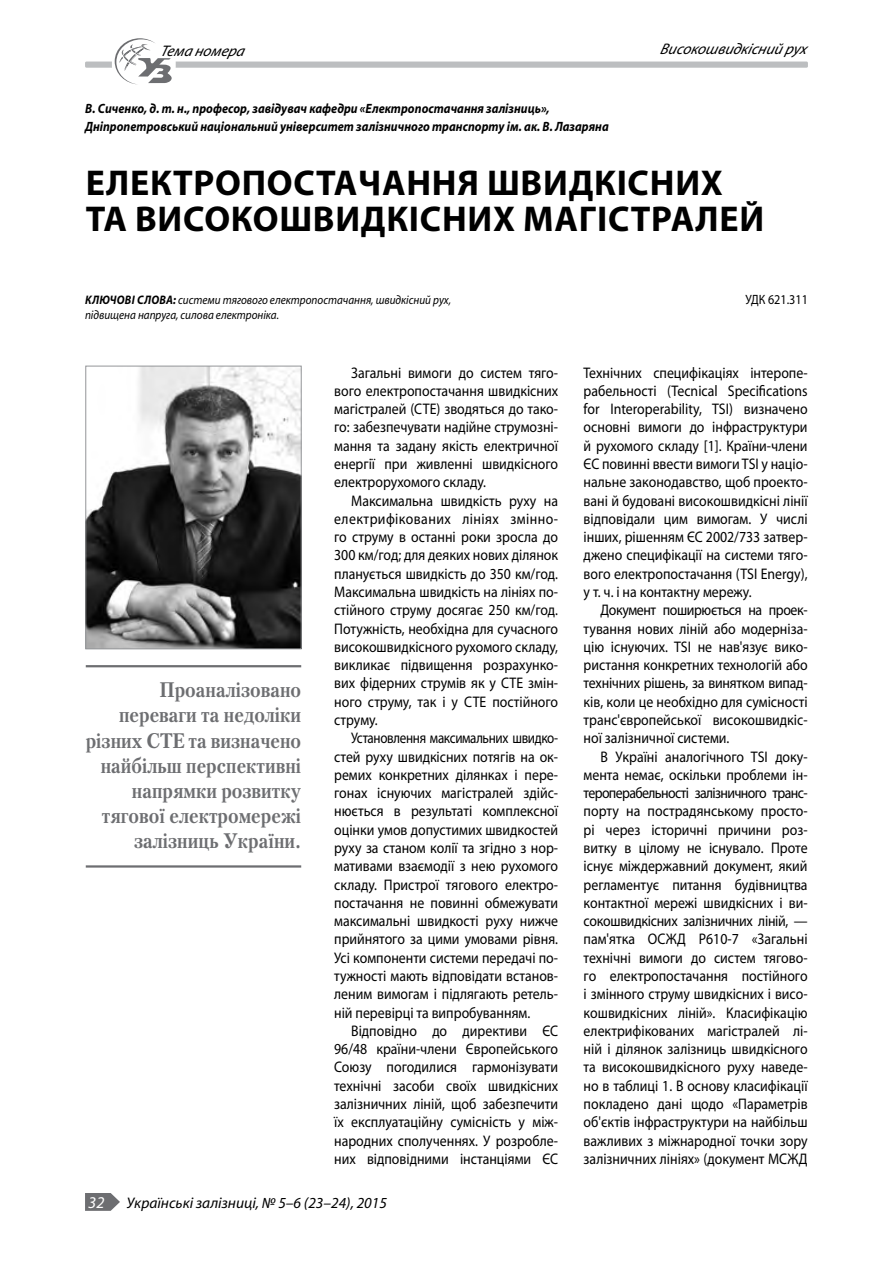
<style>
.page{position:relative;width:893px;height:1263px;background:#fff}
.page>*{position:absolute;margin:0;border:0;box-sizing:border-box;transform-origin:0 0}
.t1{font:700 36px/36px "Myriad Pro";letter-spacing:.02em;color:#000}
.t2{font:700 21px/25.2px "Petersburg C";color:#6d6e71;text-align:right;scale:.9 1}
.t3{font:italic 16.5px "Myriad Pro";color:#fff}
.t4{font:15.3px/18.3px "Myriad Pro";color:#000;text-align:justify;scale:.9 1}
.t5{font:15.3px/18.3px "Myriad Pro";color:#000;text-align:justify;scale:.85 1}
.t6{font:italic 15.3px "Myriad Pro";color:#000}
.t7{font:italic 700 13.5px/18px "Myriad Pro";color:#000;scale:.9 1}
.t8{font:13.5px "Myriad Pro";color:#000;scale:.9 1}
.t9{font:italic 12.3px "Myriad Pro";color:#000;scale:.9 1}
.s1{font-weight:700}
</style>
<div class="page">
<hr style="left:86px;top:665px;width:215px;height:2px;background:#6d6e71">
<hr style="left:86px;top:865px;width:215px;height:2px;background:#6d6e71">
<img style="left:87px;top:368px;width:213px;height:279px">
<div style="left:85px;top:366px;width:217px;height:283px;border:1px solid #939598"></div>
<div style="left:85px;top:62px;width:723px;height:6px;background:#bcbec0;border-radius:2px"></div>
<div style="left:112px;top:60px;width:64px;height:9px;background:#fff;border-radius:2px"></div>
<svg style="left:115px;top:38px;width:57px;height:46px"></svg>
<svg style="left:85px;top:1193px;width:35px;height:18px"></svg>
<p class="t6" style="left:160px;top:41px;width:90px">Теманомера</p>
<p class="t6" style="left:660px;top:39px;width:153px">Високошвидкіснийрух</p>
<p class="t7" style="left:85px;top:99px;width:583px">В. Сиченко, д. т. н., професор, завідувач кафедри «Електропостачання залізниць»,<br>Дніпропетровський національний університет залізничного транспорту ім. ак. В. Лазаряна</p>
<h1 class="t1" style="left:86px;top:163px;width:680px">Електропостачання швидкісних та високошвидкісних магістралей</h1>
<p class="t9" style="left:85px;top:293px;width:408px"><span class="s1">Ключові слова:</span> системи тягового електропостачання, швидкісний рух,</p>
<p class="t8" style="left:745px;top:291px;width:71px">УДК 621.311</p>
<p class="t9" style="left:85px;top:307px;width:217px">підвищена напруга, силова електроніка.</p>
<h2 class="t2" style="left:86px;top:677px;width:241px">Проаналізовано переваги та недоліки різних СТЕ та визначено найбільш перспективні напрямки розвитку тягової електромережі залізниць України.</h2>
<p class="t4" style="left:334px;top:363px;width:250px;text-indent:17px">Загальні вимоги до систем тяго&shy;вого електропостачання швидкісних магістралей (СТЕ) зводяться до тако&shy;го: забезпечувати надійне струмозні&shy;мання та задану якість електричної енергії при живленні швидкісного електрорухомого складу.</p>
<p class="t4" style="left:334px;top:491px;width:250px;text-indent:17px">Максимальна швидкість руху на електрифікованих лініях змінно&shy;го струму в останні роки зросла до 300 км/год; для деяких нових ділянок планується швидкість до 350 км/год.<br>Максимальна швидкість на лініях по&shy;стійного струму досягає 250 км/год.<br>Потужність, необхідна для сучасного високошвидкісного рухомого складу, викликає підвищення розрахунко&shy;вих фідерних струмів як у СТЕ змін&shy;ного струму, так і у СТЕ постійного струму.</p>
<p class="t5" style="left:334px;top:729px;width:265px;text-indent:17px">Установлення максимальних швидко&shy;стей руху швидкісних потягів на ок&shy;ремих конкретних ділянках і пере&shy;гонах існуючих магістралей здійс&shy;нюється в результаті комплексної оцінки умов допустимих швидкостей руху за станом колії та згідно з нор&shy;мативами взаємодії з нею рухомого складу. Пристрої тягового електро&shy;постачання не повинні обмежувати максимальні швидкості руху нижче прийнятого за цими умовами рівня.<br>Усі компоненти системи передачі по&shy;тужності мають відповідати встанов&shy;леним вимогам і підлягають ретель&shy;ній перевірці та випробуванням.</p>
<p class="t4" style="left:334px;top:1021px;width:250px;text-indent:17px">Відповідно до директиви ЄС 96/48 країни-члени Європейського Союзу погодилися гармонізувати технічні засоби своїх швидкісних залізничних ліній, щоб забезпечити їх експлуатаційну сумісність у між&shy;народних сполученнях. У розробле&shy;них відповідними інстанціями ЄС</p>
<p class="t3" style="left:88px;top:1192px;width:18px">32</p>
<p class="t6" style="left:127px;top:1193px;width:262px">Українські залізниці, № 5–6 (23–24), 2015</p>
<p class="t4" style="left:584px;top:363px;width:250px">Технічних специфікаціях інтеропе&shy;рабельності (Tecnical Specifications for Interoperability, TSI) визначено основні вимоги до інфраструктури й рухомого складу [1]. Країни-члени ЄС повинні ввести вимоги TSI у націо&shy;нальне законодавство, щоб проекто&shy;вані й будовані високошвидкісні лінії відповідали цим вимогам. У числі інших, рішенням ЄС 2002/733 затвер&shy;джено специфікації на системи тяго&shy;вого електропостачання (TSI Energy), у т. ч. і на контактну мережу.</p>
<p class="t4" style="left:584px;top:601px;width:250px;text-indent:17px">Документ поширюється на проек&shy;тування нових ліній або модерніза&shy;цію існуючих. TSI не нав'язує вико&shy;ристання конкретних технологій або технічних рішень, за винятком випад&shy;ків, коли це необхідно для сумісності транс'європейської високошвидкіс&shy;ної залізничної системи.</p>
<p class="t4" style="left:584px;top:747px;width:250px;text-indent:17px">В Україні аналогічного TSI доку&shy;мента немає, оскільки проблеми ін&shy;тероперабельності залізничного транс&shy;порту на пострадянському просто&shy;рі через історичні причини роз&shy;витку в цілому не існувало. Проте існує міждержавний документ, який регламентує питання будівництва контактної мережі швидкісних і ви&shy;сокошвидкісних залізничних ліній, — пам'ятка ОСЖД Р610-7 «Загальні технічні вимоги до систем тягово&shy;го електропостачання постійного і змінного струму швидкісних і висо&shy;кошвидкісних ліній». Класифікацію електрифікованих магістралей лі&shy;ній і ділянок залізниць швидкісного та високошвидкісного руху наведе&shy;но в таблиці 1. В основу класифікації покладено дані щодо «Параметрів об'єктів інфраструктури на найбільш важливих з міжнародної точки зору залізничних лініях» (документ МСЖД</p>
</div>
